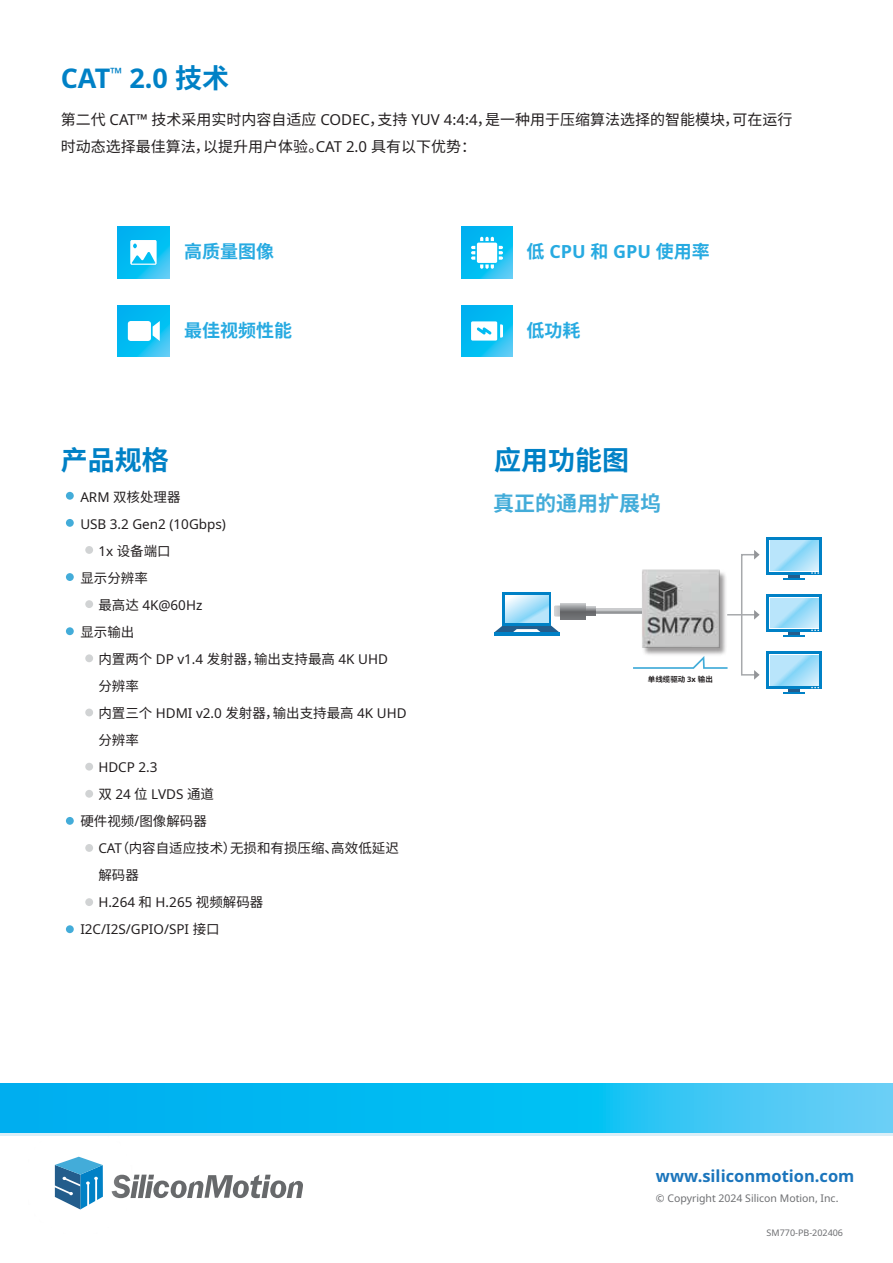
<style>
.page{position:relative;width:893px;height:1263px;background:#fff}
.page>*{position:absolute;margin:0;border:0;box-sizing:border-box;transform-origin:0 0}
.t1{font:700 27px "Noto Sans CJ Ksc";color:#0081c6}
.t2{font:700 27px "Noto Sans";color:#0081c6}
.t3{font:700 21px "Noto Sans CJ Ksc";color:#43acd9}
.t4{font:700 18px "Noto Sans CJ Ksc";color:#27aae1}
.t5{font:700 18px "Noto Sans";color:#27aae1}
.t6{font:700 16.5px "Noto Sans";color:#1b75bc}
.t7{font:15px/27px "Noto Sans CJ Ksc";color:#221e1f}
.t8{font:13.5px/27px "Noto Sans CJ Ksc";color:#221e1f}
.t9{font:13.5px/27px "Noto Sans";color:#221e1f}
.t10{font:10.5px "Noto Sans";color:#6d6e71}
.t11{font:9px "Noto Sans";color:#6d6e71}
.t12{font:700 7.5px "Noto Sans CJ Ksc";color:#221e1f}
.s1{font-family:"Noto Sans CJ Ksc"}
.s2{font-family:"Noto Sans"}
</style>
<div class="page">
<hr style="left:0;top:1133px;width:893px;height:3px;background:#43acd9">
<svg style="left:136px;top:1174px;width:167px;height:24px"></svg>
<img style="left:22px;top:1133px;width:114px;height:77px">
<svg style="left:55px;top:1157px;width:48px;height:52px"></svg>
<svg style="left:0;top:1083px;width:893px;height:50px"></svg>
<svg style="left:494px;top:625px;width:66px;height:8px"></svg>
<div style="left:503px;top:592px;width:48px;height:33px;background:#0081c6"></div>
<svg style="left:505px;top:595px;width:43px;height:28px"></svg>
<div style="left:741px;top:554px;width:18px;height:122px;border:2px solid #a7a9ac"></div>
<hr style="left:727px;top:614px;width:31px;height:1px;background:#a7a9ac">
<svg style="left:754px;top:610px;width:6px;height:10px"></svg>
<svg style="left:754px;top:550px;width:6px;height:9px"></svg>
<svg style="left:754px;top:670px;width:6px;height:10px"></svg>
<img style="left:644px;top:573px;width:86px;height:81px">
<img style="left:639px;top:569px;width:83px;height:81px">
<svg style="left:596px;top:609px;width:45px;height:4px"></svg>
<svg style="left:554px;top:605px;width:6px;height:11px"></svg>
<svg style="left:585px;top:606px;width:11px;height:9px"></svg>
<div style="left:788px;top:573px;width:12px;height:5px;background:#235d8c"></div>
<hr style="left:783px;top:578px;width:22px;height:2px;background:#0081c6">
<svg style="left:766px;top:537px;width:56px;height:38px"></svg>
<svg style="left:770px;top:540px;width:49px;height:31px"></svg>
<svg style="left:770px;top:541px;width:48px;height:29px"></svg>
<svg style="left:811px;top:572px;width:8px;height:2px"></svg>
<div style="left:788px;top:630px;width:12px;height:5px;background:#235d8c"></div>
<hr style="left:783px;top:635px;width:22px;height:2px;background:#0081c6">
<div style="left:766px;top:594px;width:56px;height:38px;background:#0081c6"></div>
<svg style="left:770px;top:597px;width:49px;height:32px"></svg>
<svg style="left:770px;top:598px;width:48px;height:30px"></svg>
<svg style="left:811px;top:629px;width:8px;height:2px"></svg>
<div style="left:788px;top:687px;width:12px;height:5px;background:#235d8c"></div>
<hr style="left:783px;top:692px;width:22px;height:2px;background:#0081c6">
<div style="left:766px;top:651px;width:56px;height:38px;background:#0081c6"></div>
<svg style="left:770px;top:654px;width:49px;height:32px"></svg>
<svg style="left:770px;top:655px;width:48px;height:30px"></svg>
<hr style="left:494px;top:633px;width:66px;height:3px;background:#0081c6">
<svg style="left:560px;top:603px;width:25px;height:16px"></svg>
<svg style="left:633px;top:654px;width:95px;height:15px"></svg>
<svg style="left:117px;top:226px;width:52px;height:52px"></svg>
<svg style="left:130px;top:240px;width:27px;height:25px"></svg>
<svg style="left:117px;top:305px;width:52px;height:52px"></svg>
<svg style="left:128px;top:321px;width:32px;height:20px"></svg>
<svg style="left:461px;top:226px;width:52px;height:52px"></svg>
<svg style="left:471px;top:237px;width:32px;height:32px"></svg>
<svg style="left:461px;top:305px;width:52px;height:52px"></svg>
<svg style="left:471px;top:321px;width:32px;height:20px"></svg>
<div style="left:66px;top:492px;width:8px;height:8px;background:#43acd9;border-radius:50%"></div>
<div style="left:66px;top:519px;width:8px;height:8px;background:#43acd9;border-radius:50%"></div>
<div style="left:66px;top:573px;width:8px;height:8px;background:#43acd9;border-radius:50%"></div>
<div style="left:66px;top:627px;width:8px;height:8px;background:#43acd9;border-radius:50%"></div>
<div style="left:66px;top:817px;width:8px;height:8px;background:#43acd9;border-radius:50%"></div>
<div style="left:85px;top:844px;width:8px;height:8px;background:#d1d3d4;border-radius:50%"></div>
<div style="left:66px;top:925px;width:8px;height:8px;background:#43acd9;border-radius:50%"></div>
<div style="left:85px;top:546px;width:8px;height:8px;background:#d1d3d4;border-radius:50%"></div>
<div style="left:85px;top:600px;width:8px;height:8px;background:#d1d3d4;border-radius:50%"></div>
<div style="left:85px;top:654px;width:8px;height:8px;background:#d1d3d4;border-radius:50%"></div>
<div style="left:85px;top:708px;width:8px;height:8px;background:#d1d3d4;border-radius:50%"></div>
<div style="left:85px;top:763px;width:8px;height:8px;background:#d1d3d4;border-radius:50%"></div>
<div style="left:85px;top:790px;width:8px;height:8px;background:#d1d3d4;border-radius:50%"></div>
<div style="left:85px;top:898px;width:8px;height:8px;background:#d1d3d4;border-radius:50%"></div>
<h1 class="t2" style="left:61px;top:59px;width:170px">CAT<sup>™</sup> 2.0 <span class="s1">技术</span></h1>
<p class="t7" style="left:61px;top:106px;width:733px">第二代 <span class="s2">CAT™</span> 技术采用实时内容自适应 <span class="s2">CODEC</span>，支持 <span class="s2">YUV 4:4:4</span>，是一种用于压缩算法选择的智能模块，可在运行时动态选择最佳算法，以提升用户体验。<span class="s2">CAT 2.0</span> 具有以下优势：</p>
<h3 class="t4" style="left:184px;top:242px;width:91px">高质量图像</h3>
<h3 class="t5" style="left:527px;top:239px;width:185px"><span class="s1">低</span> CPU <span class="s1">和</span> GPU <span class="s1">使用率</span></h3>
<h3 class="t4" style="left:184px;top:320px;width:109px">最佳视频性能</h3>
<h3 class="t4" style="left:527px;top:320px;width:55px">低功耗</h3>
<h1 class="t1" style="left:61px;top:445px;width:110px">产品规格</h1>
<p class="t8" style="left:80px;top:484px;width:102px"><span class="s2">ARM</span> 双核处理器</p>
<p class="t9" style="left:80px;top:511px;width:147px">USB 3.2 Gen2 (10Gbps)</p>
<p class="t8" style="left:80px;top:538px;width:92px;text-indent:18px"><span class="s2">1x</span> 设备端口显示分辨率</p>
<p class="t9" style="left:98px;top:592px;width:106px"><span class="s1">最高达</span> 4K@60Hz</p>
<p class="t8" style="left:98px;top:619px;width:310px;text-indent:-18px">显示输出<br>内置两个 <span class="s2">DP v1.4</span> 发射器，输出支持最高 <span class="s2">4K UHD<br></span>分辨率<br>内置三个 <span class="s2">HDMI v2.0</span> 发射器，输出支持最高 <span class="s2">4K UHD</span>分辨率</p>
<p class="t9" style="left:98px;top:754px;width:117px">HDCP 2.3<br><span class="s1">双</span> 24 <span class="s1">位</span> LVDS <span class="s1">通道</span></p>
<p class="t8" style="left:98px;top:808px;width:302px;text-indent:-18px">硬件视频<span class="s2">/</span>图像解码器<br><span class="s2">CAT</span>（内容自适应技术）无损和有损压缩、高效低延迟解码器</p>
<p class="t9" style="left:80px;top:889px;width:185px;text-indent:18px">H.264 <span class="s1">和</span> H.265 <span class="s1">视频解码器<br></span>I2C/I2S/GPIO/SPI <span class="s1">接口</span></p>
<h1 class="t1" style="left:494px;top:445px;width:136px">应用功能图</h1>
<h2 class="t3" style="left:493px;top:491px;width:169px">真正的通用扩展坞</h2>
<p class="t12" style="left:648px;top:675px;width:67px">单线缆驱动 <span class="s2">3x</span> 输出</p>
<p class="t6" style="left:656px;top:1164px;width:200px">www.siliconmotion.com</p>
<p class="t10" style="left:656px;top:1190px;width:184px">© Copyright 2024 Silicon Motion, Inc.</p>
<p class="t11" style="left:767px;top:1226px;width:78px">SM770-PB-202406</p>
</div>
